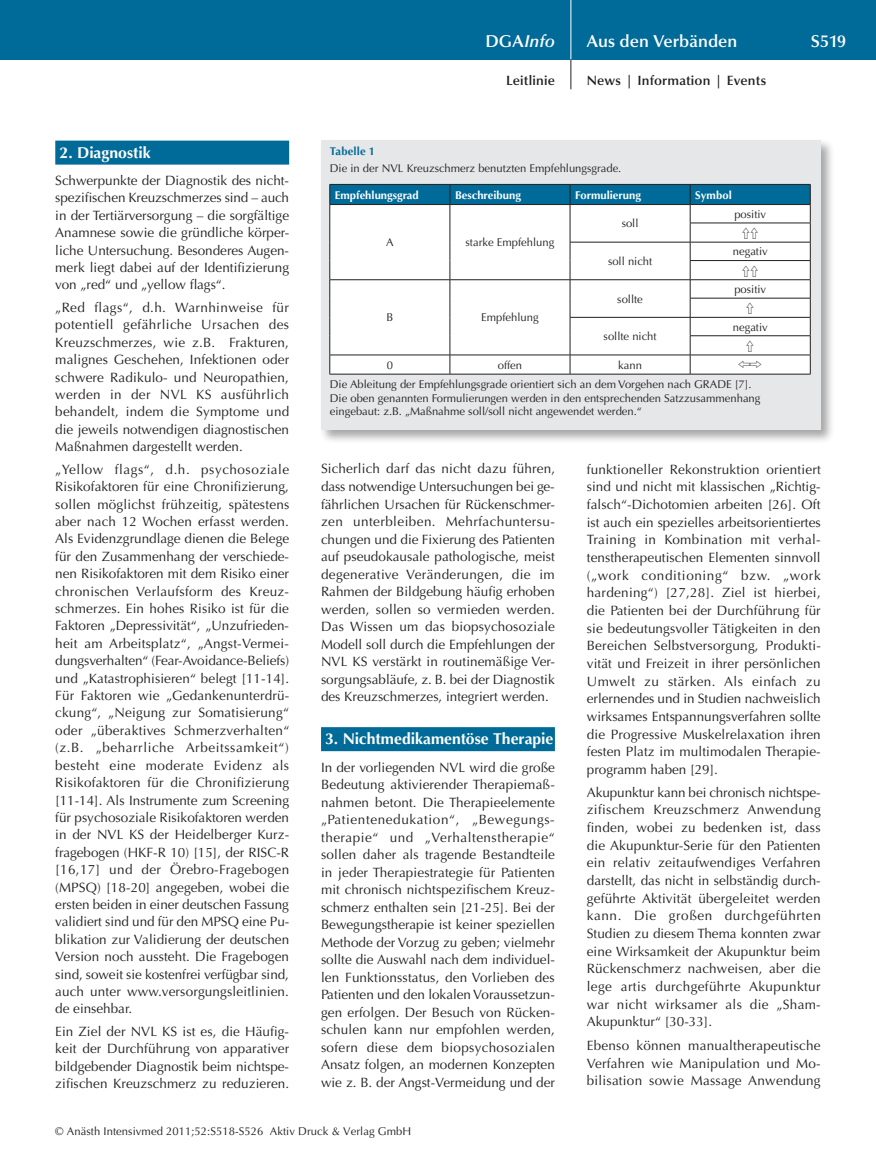
<style>
.page{position:relative;width:876px;height:1174px;background:#fff}
.page>*{position:absolute;margin:0;border:0;box-sizing:border-box;transform-origin:0 0}
.t1{font:600 17.25px "Optima";color:#fff}
.t2{font:italic 600 17.25px "Optima";color:#fff}
.t3{font:700 15.75px "Optima";color:#fff}
.t4{font:13.5px/17.4px "Optima";color:#231f20;text-align:justify}
.t5{font:600 13.5px "Optima";letter-spacing:.01em;color:#231f20}
.t6{font:11.25px/19.6px "Optima";color:#231f20}
.t7{font:700 11.25px "Optima";color:#fff}
.t8{font:700 11.25px "Optima";letter-spacing:.01em;color:#006b98}
.s1{font-style:normal}
</style>
<div class="page">
<div style="left:0;top:0;width:876px;height:60px;background:#006b98"></div>
<hr style="left:571px;top:0;width:1px;height:60px;background:#fff">
<svg style="left:571px;top:60px;width:1px;height:29px"></svg>
<div style="left:55px;top:141px;width:234px;height:24px;background:#006b98"></div>
<div style="left:321px;top:727px;width:234px;height:24px;background:#006b98"></div>
<div style="left:319px;top:138px;width:516px;height:306px;background:#231f20;opacity:.4"></div>
<div style="left:321px;top:140px;width:500px;height:289px;background:#e6e7e9"></div>
<hr style="left:330px;top:374px;width:120px;height:1px;background:#231f20">
<hr style="left:450px;top:374px;width:120px;height:1px;background:#231f20">
<hr style="left:570px;top:374px;width:120px;height:1px;background:#231f20">
<hr style="left:690px;top:374px;width:120px;height:1px;background:#231f20">
<svg style="left:329px;top:184px;width:482px;height:190px;background:#dce6eb"></svg>
<p class="t3" style="left:60px;top:143px;width:93px">2. Diagnostik</p>
<p class="t4" style="left:55px;top:172px;width:235px">Schwerpunkte der Diagnostik des nicht&shy;spezifischen Kreuzschmerzes sind – auch in der Tertiärversorgung – die sorgfältige Anamnese sowie die gründliche körper&shy;liche Untersuchung. Besonderes Augen&shy;merk liegt dabei auf der Identifizierung von „red“ und „yellow flags“.</p>
<p class="t4" style="left:55px;top:299px;width:235px">„Red flags“, d.h. Warnhinweise für potentiell gefährliche Ursachen des Kreuzschmerzes, wie z.B. Frakturen, malignes Geschehen, Infektionen oder schwere Radikulo- und Neuropathien, werden in der NVL KS ausführlich behandelt, indem die Symptome und die jeweils notwendigen diagnostischen Maßnahmen dargestellt werden.</p>
<p class="t4" style="left:55px;top:460px;width:236px">„Yellow flags“, d.h. psychosoziale Risikofaktoren für eine Chronifizierung, sollen möglichst frühzeitig, spätestens aber nach 12 Wochen erfasst werden.<br>Als Evidenzgrundlage dienen die Belege für den Zusammenhang der verschiede&shy;nen Risikofaktoren mit dem Risiko einer chronischen Verlaufsform des Kreuz&shy;schmerzes. Ein hohes Risiko ist für die Faktoren „Depressivität“, „Unzufrieden&shy;heit am Arbeitsplatz“, „Angst-Vermei&shy;dungsverhalten“ (Fear-Avoidance-Beliefs) und „Katastrophisieren“ belegt [11-14].<br>Für Faktoren wie „Gedankenunterdrü&shy;ckung“, „Neigung zur Somatisierung“ oder „überaktives Schmerzverhalten“ (z.B. „beharrliche Arbeitssamkeit“) besteht eine moderate Evidenz als Risikofaktoren für die Chronifizierung [11-14]. Als Instrumente zum Screening für psychosoziale Risikofaktoren werden in der NVL KS der Heidelberger Kurz&shy;fragebogen (HKF-R 10) [15], der RISC-R [16,17] und der Örebro-Fragebogen (MPSQ) [18-20] angegeben, wobei die ersten beiden in einer deutschen Fassung validiert sind und für den MPSQ eine Pu&shy;blikation zur Validierung der deutschen Version noch aussteht. Die Fragebogen sind, soweit sie kostenfrei verfügbar sind, auch unter www.versorgungsleitlinien. de einsehbar.</p>
<p class="t4" style="left:55px;top:1022px;width:235px">Ein Ziel der NVL KS ist es, die Häufig&shy;keit der Durchführung von apparativer bildgebender Diagnostik beim nichtspe&shy;zifischen Kreuzschmerz zu reduzieren.</p>
<p class="t2" style="left:485px;top:31px;width:71px"><span class="s1">DGA</span>Info</p>
<p class="t1" style="left:587px;top:31px;width:152px">Aus den Verbänden</p>
<p class="t1" style="left:811px;top:31px;width:37px">S519</p>
<p class="t5" style="left:506px;top:73px;width:50px">Leitlinie</p>
<p class="t5" style="left:587px;top:73px;width:181px">News | Information | Events</p>
<p class="t8" style="left:330px;top:145px;width:47px">Tabelle 1</p>
<p class="t6" style="left:330px;top:158px;width:293px">Die in der NVL Kreuzschmerz benutzten Empfehlungsgrade.</p>
<p class="t7" style="left:335px;top:188px;width:85px">Empfehlungsgrad</p>
<p class="t7" style="left:455px;top:188px;width:68px">Beschreibung</p>
<p class="t7" style="left:575px;top:188px;width:67px">Formulierung</p>
<p class="t7" style="left:695px;top:188px;width:38px">Symbol</p>
<p class="t6" style="left:386px;top:233px;width:9px">A</p>
<p class="t6" style="left:466px;top:233px;width:90px">starke Empfehlung</p>
<p class="t6" style="left:734px;top:204px;width:33px">positiv</p>
<p class="t6" style="left:622px;top:214px;width:18px">soll</p>
<p class="t6" style="left:733px;top:242px;width:36px">negativ</p>
<p class="t6" style="left:608px;top:251px;width:46px">soll nicht</p>
<p class="t6" style="left:386px;top:308px;width:8px">B</p>
<p class="t6" style="left:481px;top:308px;width:59px">Empfehlung</p>
<p class="t6" style="left:617px;top:289px;width:27px">sollte</p>
<p class="t6" style="left:604px;top:327px;width:54px">sollte nicht</p>
<p class="t6" style="left:734px;top:279px;width:33px">positiv</p>
<p class="t6" style="left:733px;top:317px;width:36px">negativ</p>
<p class="t6" style="left:387px;top:355px;width:8px">0</p>
<p class="t6" style="left:498px;top:355px;width:26px">offen</p>
<p class="t6" style="left:330px;top:355px;width:423px;text-indent:288px">kann<br>Die Ableitung der Empfehlungsgrade orientiert sich an dem Vorgehen nach GRADE [7].</p>
<p class="t6" style="left:330px;top:391px;width:432px;line-height:13.5px">Die oben genannten Formulierungen werden in den entsprechenden Satzzusammenhang eingebaut: z.B. „Maßnahme soll/soll nicht angewendet werden.“</p>
<p class="t4" style="left:321px;top:460px;width:236px">Sicherlich darf das nicht dazu führen, dass notwendige Untersuchungen bei ge&shy;fährlichen Ursachen für Rückenschmer&shy;zen unterbleiben. Mehrfachuntersu&shy;chungen und die Fixierung des Patienten auf pseudokausale pathologische, meist degenerative Veränderungen, die im Rahmen der Bildgebung häufig erhoben werden, sollen so vermieden werden.<br>Das Wissen um das biopsychosoziale Modell soll durch die Empfehlungen der NVL KS verstärkt in routinemäßige Ver&shy;sorgungsabläufe, z. B. bei der Diagnostik des Kreuzschmerzes, integriert werden.</p>
<p class="t3" style="left:325px;top:730px;width:230px">3. Nichtmedikamentöse Therapie</p>
<p class="t4" style="left:321px;top:758px;width:235px">In der vorliegenden NVL wird die große Bedeutung aktivierender Therapiemaß&shy;nahmen betont. Die Therapieelemente „Patientenedukation“, „Bewegungs&shy;therapie“ und „Verhaltenstherapie“ sollen daher als tragende Bestandteile in jeder Therapiestrategie für Patienten mit chronisch nichtspezifischem Kreuz&shy;schmerz enthalten sein [21-25]. Bei der Bewegungstherapie ist keiner speziellen Methode der Vorzug zu geben; vielmehr sollte die Auswahl nach dem individuel&shy;len Funktionsstatus, den Vorlieben des Patienten und den lokalen Voraussetzun&shy;gen erfolgen. Der Besuch von Rücken&shy;schulen kann nur empfohlen werden, sofern diese dem biopsychosozialen Ansatz folgen, an modernen Konzepten wie z. B. der Angst-Vermeidung und der</p>
<p class="t4" style="left:587px;top:460px;width:236px">funktioneller Rekonstruktion orientiert sind und nicht mit klassischen „Richtig&shy;falsch“-Dichotomien arbeiten [26]. Oft ist auch ein spezielles arbeitsorientiertes Training in Kombination mit verhal&shy;tenstherapeutischen Elementen sinnvoll („work conditioning“ bzw. „work hardening“) [27,28]. Ziel ist hierbei, die Patienten bei der Durchführung für sie bedeutungsvoller Tätigkeiten in den Bereichen Selbstversorgung, Produkti&shy;vität und Freizeit in ihrer persönlichen Umwelt zu stärken. Als einfach zu erlernendes und in Studien nachweislich wirksames Entspannungsverfahren sollte die Progressive Muskelrelaxation ihren festen Platz im multimodalen Therapie&shy;programm haben [29].</p>
<p class="t4" style="left:587px;top:783px;width:235px">Akupunktur kann bei chronisch nichtspe&shy;zifischem Kreuzschmerz Anwendung finden, wobei zu bedenken ist, dass die Akupunktur-Serie für den Patienten ein relativ zeitaufwendiges Verfahren darstellt, das nicht in selbständig durch&shy;geführte Aktivität übergeleitet werden kann. Die großen durchgeführten Studien zu diesem Thema konnten zwar eine Wirksamkeit der Akupunktur beim Rückenschmerz nachweisen, aber die lege artis durchgeführte Akupunktur war nicht wirksamer als die „Sham-Akupunktur“ [30-33].</p>
<p class="t4" style="left:587px;top:1036px;width:235px">Ebenso können manualtherapeutische Verfahren wie Manipulation und Mo&shy;bilisation sowie Massage Anwendung</p>
<p class="t6" style="left:55px;top:1122px;width:357px">© Anästh Intensivmed 2011;52:S518-S526 Aktiv Druck &amp; Verlag GmbH</p>
</div>
